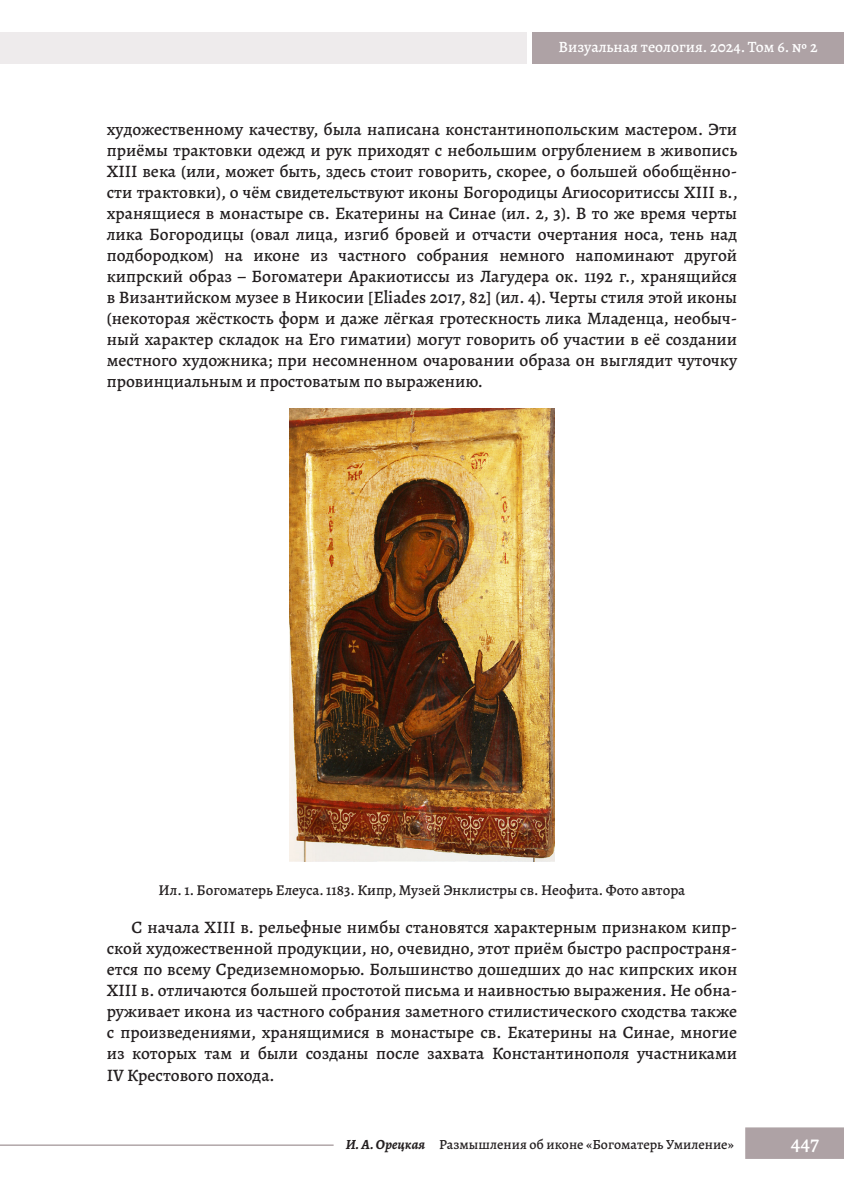
<style>
.page{position:relative;width:844px;height:1191px;background:#fff}
.page>*{position:absolute;margin:0;border:0;box-sizing:border-box;transform-origin:0 0}
.t1{font:500 21px "Alegreya";color:#fff}
.t2{font:500 17.5px/21px "Alegreya";color:#231f20;text-align:justify}
.t3{font:500 15.75px "Alegreya";color:#fff}
.t4{font:500 15.05px "Alegreya";color:#231f20}
.t5{font:500 14px "Alegreya";color:#231f20}
.s1{font-weight:700;font-style:italic}
</style>
<div class="page">
<hr style="left:0;top:1144px;width:333px;height:1px;background:#8b7a7e">
<div style="left:745px;top:1127px;width:98px;height:32px;background:#aea2a5;border:2px solid #aea2a5"></div>
<div style="left:532px;top:32px;width:311px;height:32px;background:#aea2a5"></div>
<div style="left:0;top:32px;width:527px;height:32px;background:#eeebec"></div>
<img style="left:289px;top:408px;width:265px;height:453px">
<p class="t3" style="left:558px;top:37px;width:260px">Визуальная теология. 2024. Том 6. № 2</p>
<p class="t2" style="left:107px;top:119px;width:632px">художественному качеству, была написана константинопольским мастером. Эти приёмы трактовки одежд и рук приходят с небольшим огрублением в живопись XIII века (или, может быть, здесь стоит говорить, скорее, о большей обобщённо&shy;сти трактовки), о чём свидетельствуют иконы Богородицы Агиосоритисcы XIII в., хранящиеся в монастыре св. Екатерины на Синае (ил. 2, 3). В то же время черты лика Богородицы (овал лица, изгиб бровей и отчасти очертания носа, тень над подбородком) на иконе из частного собрания немного напоминают другой кипрский образ – Богоматери Аракиотиссы из Лагудера ок. 1192 г., хранящийся в Византийском музее в Никосии [Eliades 2017, 82] (ил. 4). Черты стиля этой иконы (некоторая жёсткость форм и даже лёгкая гротескность лика Младенца, необыч&shy;ный характер складок на Его гиматии) могут говорить об участии в её создании местного художника; при несомненном очаровании образа он выглядит чуточку провинциальным и простоватым по выражению.</p>
<p class="t4" style="left:159px;top:880px;width:528px">Ил. 1. Богоматерь Елеуса. 1183. Кипр, Музей Энклистры св. Неофита. Фото автора</p>
<p class="t2" style="left:107px;top:917px;width:632px;text-indent:25px">С начала XIII в. рельефные нимбы становятся характерным признаком кипр&shy;ской художественной продукции, но, очевидно, этот приём быстро распространя&shy;ется по всему Средиземноморью. Большинство дошедших до нас кипрских икон XIII в. отличаются большей простотой письма и наивностью выражения. Не обна&shy;руживает икона из частного собрания заметного стилистического сходства также с произведениями, хранящимися в монастыре св. Екатерины на Синае, многие из которых там и были созданы после захвата Константинополя участниками IV Крестового похода.</p>
<p class="t5" style="left:345px;top:1135px;width:389px"><span class="s1">И. А. Орецкая</span> Размышления об иконе «Богоматерь Умиление»</p>
<p class="t1" style="left:790px;top:1129px;width:30px">447</p>
</div>
